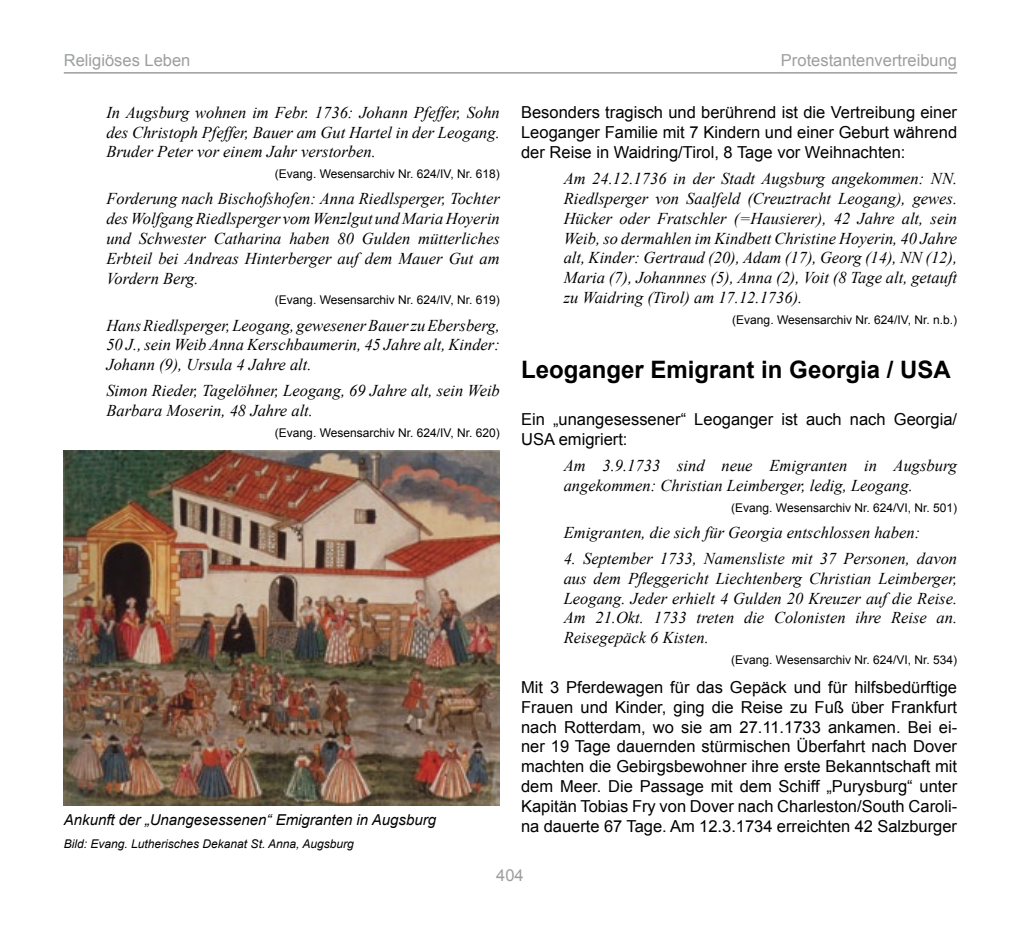
<style>
.page{position:relative;width:1021px;height:936px;background:#fff}
.page>*{position:absolute;margin:0;border:0;box-sizing:border-box;transform-origin:0 0}
.t1{font:700 24px "Arial";color:#000}
.t2{font:italic 16.5px/19.8px "Times New Roman";color:#000;text-align:justify}
.t3{font:16.5px/19.8px "Arial";color:#000;text-align:justify}
.t4{font:16.5px "Arial";color:#9c9e9f}
.t5{font:italic 15px "Arial";color:#000}
.t6{font:12px "Arial";color:#000}
.t7{font:italic 12px "Arial";color:#000}
</style>
<div class="page">
<hr style="left:64px;top:72px;width:893px;height:2px;background:#9c9e9f">
<img style="left:64px;top:451px;width:436px;height:354px">
<p class="t4" style="left:64px;top:50px;width:128px">Religiöses Leben</p>
<p class="t4" style="left:781px;top:50px;width:178px">Protestantenvertreibung</p>
<p class="t2" style="left:106px;top:102px;width:395px">In Augsburg wohnen im Febr. 1736: Johann Pfeffer, Sohn des Christoph Pfeffer, Bauer am Gut Hartel in der Leogang.<br>Bruder Peter vor einem Jahr verstorben.</p>
<p class="t6" style="left:275px;top:166px;width:226px">(Evang. Wesensarchiv Nr. 624/IV, Nr. 618)</p>
<p class="t2" style="left:106px;top:189px;width:395px">Forderung nach Bischofshofen: Anna Riedlsperger, Tochter des Wolfgang Riedlsperger vom Wenzlgut und Maria Hoyerin und Schwester Catharina haben 80 Gulden mütterliches Erbteil bei Andreas Hinterberger auf dem Mauer Gut am Vordern Berg.</p>
<p class="t6" style="left:275px;top:292px;width:226px">(Evang. Wesensarchiv Nr. 624/IV, Nr. 619)</p>
<p class="t2" style="left:106px;top:315px;width:395px">Hans Riedlsperger, Leogang, gewesener Bauer zu Ebersberg, 50 J., sein Weib Anna Kerschbaumerin, 45 Jahre alt, Kinder:<br>Johann (9), Ursula 4 Jahre alt.</p>
<p class="t2" style="left:106px;top:380px;width:395px">Simon Rieder, Tagelöhner, Leogang, 69 Jahre alt, sein Weib<br>Barbara Moserin, 48 Jahre alt.</p>
<p class="t6" style="left:275px;top:425px;width:226px">(Evang. Wesensarchiv Nr. 624/IV, Nr. 620)</p>
<p class="t5" style="left:64px;top:809px;width:374px">Ankunft der „Unangesessenen“ Emigranten in Augsburg</p>
<p class="t7" style="left:64px;top:835px;width:291px">Bild: Evang. Lutherisches Dekanat St. Anna, Augsburg</p>
<p class="t3" style="left:521px;top:103px;width:437px">Besonders tragisch und berührend ist die Vertreibung einer Leoganger Familie mit 7 Kindern und einer Geburt während der Reise in Waidring/Tirol, 8 Tage vor Weihnachten:</p>
<p class="t2" style="left:563px;top:168px;width:395px">Am 24.12.1736 in der Stadt Augsburg angekommen: NN.<br>Riedlsperger von Saalfeld (Creuztracht Leogang), gewes.<br>Hücker oder Fratschler (=Hausierer), 42 Jahre alt, sein Weib, so dermahlen im Kindbett Christine Hoyerin, 40 Jahre alt, Kinder: Gertraud (20), Adam (17), Georg (14), NN (12), Maria (7), Johannnes (5), Anna (2), Voit (8 Tage alt, getauft zu Waidring (Tirol) am 17.12.1736).</p>
<p class="t6" style="left:732px;top:312px;width:226px">(Evang. Wesensarchiv Nr. 624/IV, Nr. n.b.)</p>
<h1 class="t1" style="left:521px;top:354px;width:431px">Leoganger Emigrant in Georgia / USA</h1>
<p class="t3" style="left:521px;top:409px;width:437px">Ein „unangesessener“ Leoganger ist auch nach Georgia/<br>USA emigriert:</p>
<p class="t2" style="left:563px;top:455px;width:395px">Am 3.9.1733 sind neue Emigranten in Augsburg angekommen: Christian Leimberger, ledig, Leogang.</p>
<p class="t6" style="left:731px;top:499px;width:227px">(Evang. Wesensarchiv Nr. 624/VI, Nr. 501)</p>
<p class="t2" style="left:563px;top:522px;width:358px">Emigranten, die sich für Georgia entschlossen haben:</p>
<p class="t2" style="left:563px;top:548px;width:395px">4. September 1733, Namensliste mit 37 Personen, davon aus dem Pfleggericht Liechtenberg Christian Leimberger, Leogang. Jeder erhielt 4 Gulden 20 Kreuzer auf die Reise.<br>Am 21.Okt. 1733 treten die Colonisten ihre Reise an.<br>Reisegepäck 6 Kisten.</p>
<p class="t6" style="left:731px;top:652px;width:227px">(Evang. Wesensarchiv Nr. 624/VI, Nr. 534)</p>
<p class="t3" style="left:521px;top:677px;width:437px">Mit 3 Pferdewagen für das Gepäck und für hilfsbedürftige Frauen und Kinder, ging die Reise zu Fuß über Frankfurt nach Rotterdam, wo sie am 27.11.1733 ankamen. Bei ei&shy;ner 19 Tage dauernden stürmischen Überfahrt nach Dover machten die Gebirgsbewohner ihre erste Bekanntschaft mit dem Meer. Die Passage mit dem Schiff „Purysburg“ unter Kapitän Tobias Fry von Dover nach Charleston/South Caroli&shy;na dauerte 67 Tage. Am 12.3.1734 erreichten 42 Salzburger</p>
<p class="t4" style="left:496px;top:864px;width:29px">404</p>
</div>
